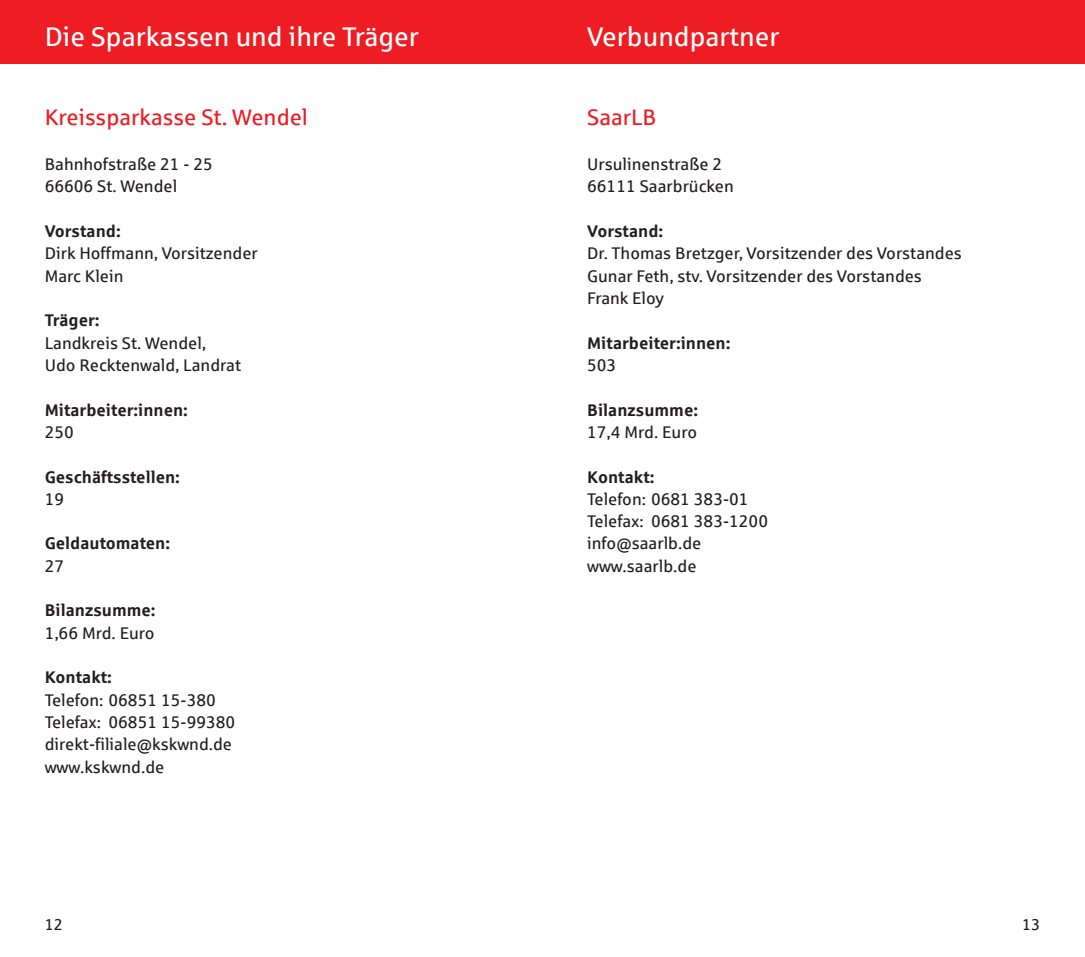
<style>
.page{position:relative;width:1085px;height:957px;background:#fff}
.page>*{position:absolute;margin:0;border:0;box-sizing:border-box;transform-origin:0 0}
.ueber_klein{font:27px "Sparkasse Rgr";color:#fff}
.ueber_klein-2{font:22.5px "Sparkasse Rgr";color:#ee1d23}
.bu{font:16.88px "Sparkasse Rgr";color:#231f20}
.bu-2{font:700 16.88px "Sparkasse Rg";color:#231f20}
.ueber_klein-3{font:15.75px "Sparkasse Rgr";color:#231f20}
</style>
<div class="page">
<div style="left:0;top:0;width:1084px;height:64px;background:#ee1d23"></div>
<p class="ueber_klein" style="left:45px;top:20px;width:375px">Die Sparkassen und ihre Träger</p>
<p class="ueber_klein" style="left:587px;top:20px;width:194px">Verbundpartner</p>
<p class="ueber_klein-2" style="left:45px;top:104px;width:265px">Kreissparkasse St. Wendel</p>
<p class="bu" style="left:45px;top:154px;width:170px">Bahnhofstraße 21 - 25</p>
<p class="bu" style="left:45px;top:176px;width:134px">66606 St. Wendel</p>
<p class="bu-2" style="left:45px;top:220px;width:78px">Vorstand:</p>
<p class="bu" style="left:45px;top:243px;width:214px">Dirk Hoffmann, Vorsitzender</p>
<p class="bu" style="left:45px;top:265px;width:80px">Marc Klein</p>
<p class="bu-2" style="left:45px;top:309px;width:56px">Träger:</p>
<p class="bu" style="left:45px;top:332px;width:163px">Landkreis St. Wendel,</p>
<p class="bu" style="left:45px;top:355px;width:198px">Udo Recktenwald, Landrat</p>
<p class="bu-2" style="left:45px;top:399px;width:145px">Mitarbeiter:innen:</p>
<p class="bu" style="left:45px;top:421px;width:31px">250</p>
<p class="bu-2" style="left:45px;top:466px;width:137px">Geschäftsstellen:</p>
<p class="bu" style="left:45px;top:488px;width:21px">19</p>
<p class="bu-2" style="left:45px;top:533px;width:127px">Geldautomaten:</p>
<p class="bu" style="left:45px;top:555px;width:21px">27</p>
<p class="bu-2" style="left:45px;top:600px;width:112px">Bilanzsumme:</p>
<p class="bu" style="left:45px;top:622px;width:111px">1,66 Mrd. Euro</p>
<p class="bu-2" style="left:45px;top:667px;width:69px">Kontakt:</p>
<p class="bu" style="left:45px;top:689px;width:173px">Telefon: 06851 15-380</p>
<p class="bu" style="left:45px;top:712px;width:192px">Telefax: 06851 15-99380</p>
<p class="bu" style="left:45px;top:734px;width:189px">direkt-filiale@kskwnd.de</p>
<p class="bu" style="left:45px;top:756px;width:121px">www.kskwnd.de</p>
<p class="ueber_klein-2" style="left:587px;top:104px;width:71px">SaarLB</p>
<p class="bu" style="left:587px;top:154px;width:136px">Ursulinenstraße 2</p>
<p class="bu" style="left:587px;top:176px;width:148px">66111 Saarbrücken</p>
<p class="bu-2" style="left:587px;top:220px;width:78px">Vorstand:</p>
<p class="bu" style="left:587px;top:243px;width:376px">Dr. Thomas Bretzger, Vorsitzender des Vorstandes</p>
<p class="bu" style="left:587px;top:265px;width:336px">Gunar Feth, stv. Vorsitzender des Vorstandes</p>
<p class="bu" style="left:587px;top:288px;width:78px">Frank Eloy</p>
<p class="bu-2" style="left:587px;top:332px;width:145px">Mitarbeiter:innen:</p>
<p class="bu" style="left:587px;top:355px;width:31px">503</p>
<p class="bu-2" style="left:587px;top:399px;width:112px">Bilanzsumme:</p>
<p class="bu" style="left:587px;top:421px;width:111px">17,4 Mrd. Euro</p>
<p class="bu-2" style="left:587px;top:466px;width:69px">Kontakt:</p>
<p class="bu" style="left:587px;top:488px;width:163px">Telefon: 0681 383-01</p>
<p class="bu" style="left:587px;top:511px;width:182px">Telefax: 0681 383-1200</p>
<p class="bu" style="left:587px;top:533px;width:116px">info@saarlb.de</p>
<p class="bu" style="left:587px;top:555px;width:111px">www.saarlb.de</p>
<p class="ueber_klein-3" style="left:45px;top:915px;width:20px">12</p>
<p class="ueber_klein-3" style="left:1021px;top:915px;width:20px">13</p>
</div>
